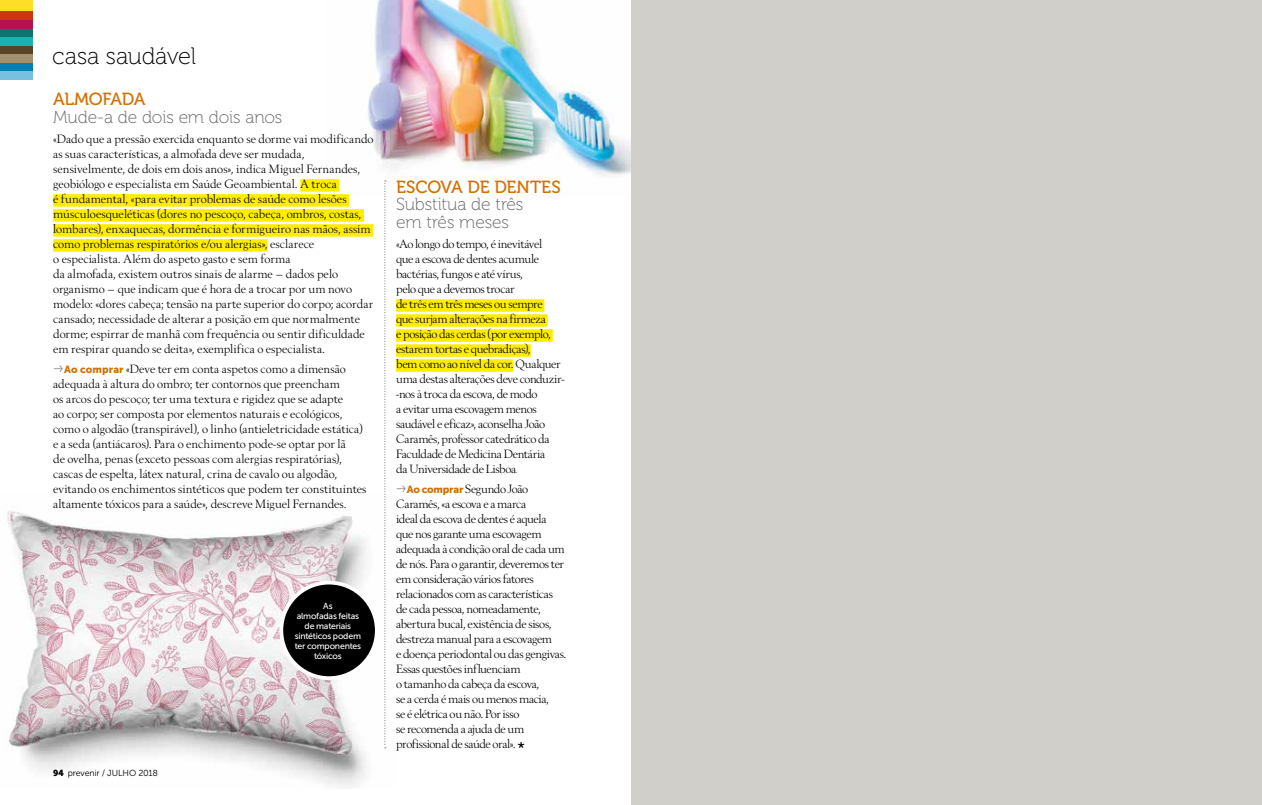
<style>
.page{position:relative;width:1262px;height:805px;background:#fff}
.page>*{position:absolute;margin:0;border:0;box-sizing:border-box;transform-origin:0 0}
.t1{font:23.75px "Museo 100";letter-spacing:-.005em;color:#000}
.t2{font:17.5px/17.5px "Museo 100";letter-spacing:-.01em;color:#646363}
.t3{font:17.5px "Museo 500";letter-spacing:-.015em;color:#d47000}
.t4{font:12.5px/15px "Berling";letter-spacing:-.015em;color:#000}
.t5{font:8.75px/10px "Museo Sans 500";letter-spacing:-.025em;color:#fff;text-align:center}
.t6{font:8.75px "Museo Sans 300";letter-spacing:-.005em;color:#000}
.s1{font-family:"Museo Sans 900";font-size:10.38px;color:#d47000}
.s2{font-family:"Museo 900"}
.s3{font-size:7.5px}
</style>
<div class="page">
<img style="left:5px;top:511px;width:382px;height:276px">
<img style="left:339px;top:0;width:292px;height:196px">
<div style="left:0;top:0;width:33px;height:12px;background:#fedf26"></div>
<div style="left:0;top:12px;width:33px;height:8px;background:#cd370f"></div>
<div style="left:0;top:20px;width:33px;height:9px;background:#b2124f"></div>
<div style="left:0;top:29px;width:33px;height:8px;background:#0e726e"></div>
<div style="left:0;top:37px;width:33px;height:9px;background:#1bb3af"></div>
<div style="left:0;top:46px;width:33px;height:8px;background:#5a4427"></div>
<div style="left:0;top:54px;width:33px;height:9px;background:#a68e68"></div>
<div style="left:0;top:63px;width:33px;height:9px;background:#007fb3"></div>
<div style="left:0;top:71px;width:33px;height:9px;background:#77c0df"></div>
<div style="left:396px;top:299px;width:148px;height:13px;background:#ffed00"></div>
<div style="left:396px;top:314px;width:151px;height:13px;background:#ffed00"></div>
<div style="left:396px;top:329px;width:157px;height:13px;background:#ffed00"></div>
<div style="left:396px;top:344px;width:135px;height:13px;background:#ffed00"></div>
<div style="left:396px;top:359px;width:117px;height:13px;background:#ffed00"></div>
<div style="left:300px;top:179px;width:39px;height:13px;background:#ffed00"></div>
<div style="left:53px;top:194px;width:296px;height:13px;background:#ffed00"></div>
<div style="left:53px;top:209px;width:311px;height:13px;background:#ffed00"></div>
<div style="left:53px;top:224px;width:320px;height:13px;background:#ffed00"></div>
<div style="left:53px;top:239px;width:215px;height:13px;background:#ffed00"></div>
<svg style="left:384px;top:180px;width:2px;height:568px"></svg>
<div style="left:281px;top:582px;width:96px;height:96px;background:#000;border-radius:50%"></div>
<div style="left:279px;top:580px;width:100px;height:99px;border:4px solid #fff;border-radius:50%"></div>
<div style="left:631px;top:0;width:630px;height:804px;background:#d1cfc9"></div>
<h1 class="t1" style="left:52px;top:43px;width:145px">casa saudável</h1>
<h2 class="t3" style="left:53px;top:90px;width:94px">ALMOFADA</h2>
<h2 class="t2" style="left:53px;top:108px;width:231px">Mude-a de dois em dois anos</h2>
<p class="t4" style="left:53px;top:132px;width:322px">«Dado que a pressão exercida enquanto se dorme vai modificando as suas características, a almofada deve ser mudada, sensivelmente, de dois em dois anos», indica Miguel Fernandes, geobiólogo e especialista em Saúde Geoambiental. A troca<br>é fundamental, «para evitar problemas de saúde como lesões músculoesqueléticas (dores no pescoço, cabeça, ombros, costas, lombares), enxaquecas, dormência e formigueiro nas mãos, assim como problemas respiratórios e/ou alergias», esclarece<br>o especialista. Além do aspeto gasto e sem forma<br>da almofada, existem outros sinais de alarme – dados pelo organismo – que indicam que é hora de a trocar por um novo modelo: «dores cabeça; tensão na parte superior do corpo; acordar cansado; necessidade de alterar a posição em que normalmente dorme; espirrar de manhã com frequência ou sentir dificuldade em respirar quando se deita», exemplifica o especialista.</p>
<p class="t4" style="left:53px;top:362px;width:315px;text-indent:11px"><span class="s1">Ao comprar</span> «Deve ter em conta aspetos como a dimensão adequada à altura do ombro; ter contornos que preencham<br>os arcos do pescoço; ter uma textura e rigidez que se adapte<br>ao corpo; ser composta por elementos naturais e ecológicos, como o algodão (transpirável), o linho (antieletricidade estática) e a seda (antiácaros). Para o enchimento pode-se optar por lã<br>de ovelha, penas (exceto pessoas com alergias respiratórias), cascas de espelta, látex natural, crina de cavalo ou algodão, evitando os enchimentos sintéticos que podem ter constituintes altamente tóxicos para a saúde», descreve Miguel Fernandes.</p>
<p class="t6" style="left:53px;top:768px;width:106px"><span class="s2">94</span> prevenir / JULHO 2018</p>
<p class="t5" style="left:295px;top:600px;width:68px">As<br>almofadas feitas de materiais sintéticos podem ter componentes tóxicos</p>
<h2 class="t3" style="left:396px;top:177px;width:166px">ESCOVA DE DENTES</h2>
<h2 class="t2" style="left:396px;top:196px;width:129px">Substitua de três em três meses</h2>
<p class="t4" style="left:396px;top:237px;width:170px">«Ao longo do tempo, é inevitável<br>que a escova de dentes acumule bactérias, fungos e até vírus,<br>pelo que a devemos trocar<br>de três em três meses ou sempre<br>que surjam alterações na firmeza<br>e posição das cerdas (por exemplo, estarem tortas e quebradiças),<br>bem como ao nível da cor. Qualquer uma destas alterações deve conduzir--nos à troca da escova, de modo<br>a evitar uma escovagem menos saudável e eficaz», aconselha João<br>Caramês, professor catedrático da<br>Faculdade de Medicina Dentária<br>da Universidade de Lisboa<span class="s3">.</span></p>
<p class="t4" style="left:396px;top:482px;width:172px;text-indent:11px"><span class="s1">Ao comprar</span> Segundo João<br>Caramês, «a escova e a marca<br>ideal da escova de dentes é aquela que nos garante uma escovagem adequada à condição oral de cada um de nós. Para o garantir, deveremos ter em consideração vários fatores relacionados com as características de cada pessoa, nomeadamente, abertura bucal, existência de sisos, destreza manual para a escovagem<br>e doença periodontal ou das gengivas.<br>Essas questões influenciam<br>o tamanho da cabeça da escova,<br>se a cerda é mais ou menos macia,<br>se é elétrica ou não. Por isso<br>se recomenda a ajuda de um profissional de saúde oral». ❖</p>
</div>
